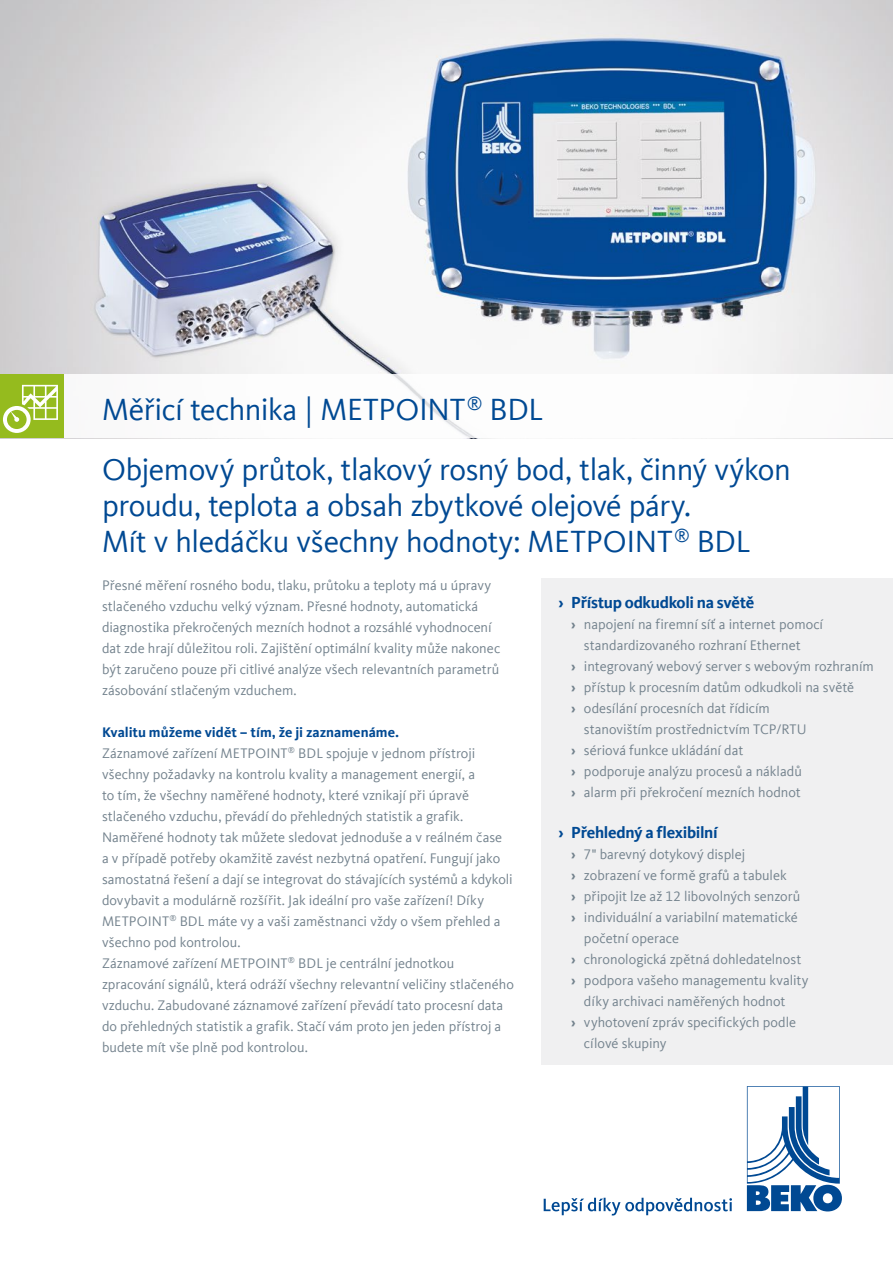
<style>
.page{position:relative;width:893px;height:1263px;background:#fff}
.page>*{position:absolute;margin:0;border:0;box-sizing:border-box;transform-origin:0 0}
.t1{font:31.5px/36px "Kievit Offc Pro";letter-spacing:-.01em;color:#004993}
.t2{font:700 16.5px "Kievit Offc Pro";letter-spacing:-.02em;color:#004993}
.t3{font:14.25px/21px "Kievit Offc Pro";color:#73828d}
.s1{font-weight:700}
.s2{font-weight:700;color:#004993}
</style>
<div class="page">
<img style="left:0;top:0;width:893px;height:374px">
<svg style="left:747px;top:1086px;width:95px;height:125px"></svg>
<svg style="left:544px;top:1198px;width:188px;height:17px"></svg>
<div style="left:0;top:374px;width:64px;height:64px;background:#95bb1e"></div>
<svg style="left:3px;top:385px;width:55px;height:48px"></svg>
<div style="left:541px;top:579px;width:352px;height:486px;background:#f0f0f1"></div>
<h1 class="t1" style="left:102px;top:391px;width:443px">Měřicí technika | METPOINT<sup>®</sup> BDL</h1>
<h1 class="t1" style="left:102px;top:451px;width:690px">Objemový průtok, tlakový rosný bod, tlak, činný výkon proudu, teplota a obsah zbytkové olejové páry.<br>Mít v hledáčku všechny hodnoty: METPOINT<sup>®</sup> BDL</h1>
<p class="t2" style="left:558px;top:593px;width:197px">› Přístup odkudkoli na světě</p>
<p class="t3" style="left:571px;top:614px;width:253px"><span class="s1">›</span> napojení na firemní síť a internet pomocí</p>
<p class="t3" style="left:584px;top:635px;width:218px">standardizovaného rozhraní Ethernet</p>
<p class="t3" style="left:571px;top:656px;width:304px"><span class="s1">›</span> integrovaný webový server s webovým rozhraním</p>
<p class="t3" style="left:571px;top:677px;width:285px"><span class="s1">›</span> přístup k procesním datům odkudkoli na světě</p>
<p class="t3" style="left:571px;top:698px;width:200px"><span class="s1">›</span> odesílání procesních dat řídicím</p>
<p class="t3" style="left:584px;top:719px;width:224px">stanovištím prostřednictvím TCP/RTU</p>
<p class="t3" style="left:571px;top:740px;width:174px"><span class="s1">›</span> sériová funkce ukládání dat</p>
<p class="t3" style="left:571px;top:761px;width:232px"><span class="s1">›</span> podporuje analýzu procesů a nákladů</p>
<p class="t3" style="left:571px;top:782px;width:231px"><span class="s1">›</span> alarm při překročení mezních hodnot</p>
<p class="t2" style="left:558px;top:823px;width:161px">› Přehledný a flexibilní</p>
<p class="t3" style="left:571px;top:844px;width:175px"><span class="s1">›</span> 7" barevný dotykový displej</p>
<p class="t3" style="left:571px;top:865px;width:217px"><span class="s1">›</span> zobrazení ve formě grafů a tabulek</p>
<p class="t3" style="left:571px;top:886px;width:231px"><span class="s1">›</span> připojit lze až 12 libovolných senzorů</p>
<p class="t3" style="left:571px;top:907px;width:228px"><span class="s1">›</span> individuální a variabilní matematické</p>
<p class="t3" style="left:584px;top:928px;width:97px">početní operace</p>
<p class="t3" style="left:571px;top:949px;width:232px"><span class="s1">›</span> chronologická zpětná dohledatelnost</p>
<p class="t3" style="left:571px;top:970px;width:239px"><span class="s1">›</span> podpora vašeho managementu kvality</p>
<p class="t3" style="left:584px;top:991px;width:203px">díky archivaci naměřených hodnot</p>
<p class="t3" style="left:571px;top:1012px;width:226px"><span class="s1">›</span> vyhotovení zpráv specifických podle</p>
<p class="t3" style="left:584px;top:1033px;width:84px">cílové skupiny</p>
<p class="t3" style="left:102px;top:575px;width:400px">Přesné měření rosného bodu, tlaku, průtoku a teploty má u úpravy stlačeného vzduchu velký význam. Přesné hodnoty, automatická diagnostika překročených mezních hodnot a rozsáhlé vyhodnocení dat zde hrají důležitou roli. Zajištění optimální kvality může nakonec být zaručeno pouze při citlivé analýze všech relevantních parametrů zásobování stlačeným vzduchem.</p>
<p class="t3" style="left:102px;top:722px;width:413px"><span class="s2">Kvalitu můžeme vidět – tím, že ji zaznamenáme.<br></span>Záznamové zařízení METPOINT<sup>®</sup> BDL spojuje v jednom přístroji všechny požadavky na kontrolu kvality a management energií, a<br>to tím, že všechny naměřené hodnoty, které vznikají při úpravě stlačeného vzduchu, převádí do přehledných statistik a grafik.<br>Naměřené hodnoty tak můžete sledovat jednoduše a v reálném čase<br>a v případě potřeby okamžitě zavést nezbytná opatření. Fungují jako samostatná řešení a dají se integrovat do stávajících systémů a kdykoli dovybavit a modulárně rozšířit. Jak ideální pro vaše zařízení! Díky METPOINT<sup>®</sup> BDL máte vy a vaši zaměstnanci vždy o všem přehled a všechno pod kontrolou.<br>Záznamové zařízení METPOINT<sup>®</sup> BDL je centrální jednotkou zpracování signálů, která odráží všechny relevantní veličiny stlačeného vzduchu. Zabudované záznamové zařízení převádí tato procesní data do přehledných statistik a grafik. Stačí vám proto jen jeden přístroj a budete mít vše plně pod kontrolou.</p>
</div>
